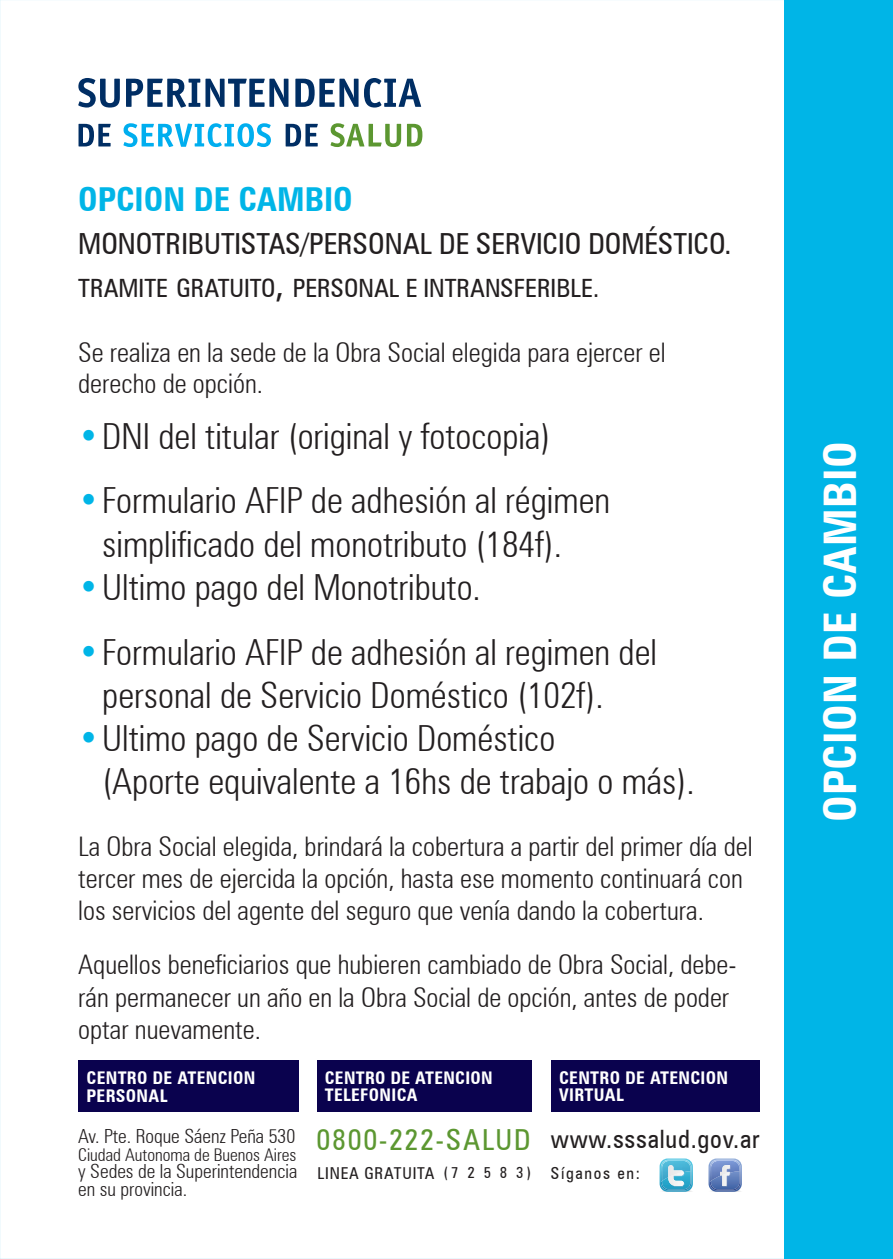
<style>
.page{position:relative;width:893px;height:1259px;background:#fff}
.page>*{position:absolute;margin:0;border:0;box-sizing:border-box;transform-origin:0 0}
.t1{font:700 condensed 45px "Zurich BT";letter-spacing:.01em;color:#fff}
.t2{font:300 condensed 36px "Zurich BT";color:#231f20}
.t3{font:700 condensed 33px "Zurich BT";color:#00b5e7}
.t4{font:condensed 29.1px "Zurich BT";color:#231f20}
.t5{font:condensed 29.1px "Zurich BT";letter-spacing:.06em;color:#5c9731}
.t6{font:300 condensed 27px/32.4px "Zurich BT";color:#231f20}
.t7{font:condensed 25.2px "Zurich BT";color:#231f20}
.t8{font:condensed 25.2px "Zurich BT";letter-spacing:.03em;color:#231f20}
.t9{font:300 condensed 19.5px/17.4px "Zurich BT";color:#231f20}
.t10{font:700 condensed 17.4px/17.4px "Zurich BT";letter-spacing:.02em;color:#fff}
.t11{font:300 condensed 17.4px "Zurich BT";color:#231f20}
.t12{font:condensed 16.5px "Zurich BT";letter-spacing:.05em;color:#231f20}
.t13{font:condensed 16.5px "Zurich BT";letter-spacing:.1em;color:#231f20}
.t14{font:condensed 15.6px "Zurich BT";letter-spacing:.575em;color:#231f20}
.s1{font-size:36px}
.s2{color:#00b5e7}
</style>
<div class="page">
<div style="left:551px;top:1060px;width:208px;height:51px;background:#0a024e"></div>
<div style="left:317px;top:1060px;width:214px;height:51px;background:#0a024e"></div>
<div style="left:78px;top:1060px;width:220px;height:52px;background:#0a024e"></div>
<svg style="left:79px;top:124px;width:32px;height:22px"></svg>
<svg style="left:123px;top:123px;width:148px;height:24px"></svg>
<svg style="left:286px;top:124px;width:32px;height:22px"></svg>
<svg style="left:331px;top:123px;width:70px;height:24px"></svg>
<svg style="left:407px;top:124px;width:15px;height:22px"></svg>
<svg style="left:78px;top:78px;width:42px;height:30px"></svg>
<svg style="left:126px;top:79px;width:162px;height:29px"></svg>
<svg style="left:295px;top:78px;width:126px;height:30px"></svg>
<img style="left:662px;top:1191px;width:30px;height:1px">
<svg style="left:660px;top:1158px;width:33px;height:33px"></svg>
<img style="left:661px;top:1181px;width:30px;height:9px">
<img style="left:661px;top:1159px;width:30px;height:22px">
<img style="left:711px;top:1191px;width:30px;height:1px">
<svg style="left:708px;top:1158px;width:34px;height:33px"></svg>
<img style="left:710px;top:1171px;width:30px;height:19px">
<div style="left:785px;top:0;width:108px;height:1259px;background:#00b5e7"></div>
<p class="t3" style="left:78px;top:179px;width:276px">OPCION DE CAMBIO</p>
<p class="t4" style="left:78px;top:226px;width:655px">MONOTRIBUTISTAS/PERSONAL DE SERVICIO DOMÉSTICO.</p>
<p class="t7" style="left:78px;top:273px;width:359px">TRAMITE GRATUITO<span class="s1">,</span> PERSONAL E INTRANS</p>
<p class="t7" style="left:514px;top:273px;width:87px">FERIBLE.</p>
<p class="t6" style="left:78px;top:336px;width:589px">Se realiza en la sede de la Obra Social elegida para ejercer el</p>
<p class="t6" style="left:78px;top:367px;width:186px">derecho de opción.</p>
<p class="t2" style="left:78px;top:414px;width:474px"><span class="s2">•</span> DNI del titular (original y fotocopia)</p>
<p class="t2" style="left:78px;top:479px;width:534px"><span class="s2">•</span>Formulario AFIP de adhesión al régimen</p>
<p class="t2" style="left:102px;top:522px;width:461px">simplificado del monotributo (184f).</p>
<p class="t2" style="left:78px;top:565px;width:404px"><span class="s2">•</span> Ultimo pago del Monotributo.</p>
<p class="t2" style="left:78px;top:630px;width:580px"><span class="s2">•</span> Formulario AFIP de adhesión al regimen del</p>
<p class="t2" style="left:102px;top:673px;width:503px">personal de Servicio Doméstico (102f).</p>
<p class="t2" style="left:78px;top:716px;width:479px"><span class="s2">•</span> Ultimo pago de Servicio Doméstico</p>
<p class="t2" style="left:102px;top:759px;width:594px">(Aporte equivalente a 16hs de trabajo o más).</p>
<p class="t6" style="left:78px;top:829px;width:676px">La Obra Social elegida, brindará la cobertura a partir del primer día del tercer mes de ejercida la opción, hasta ese momento continuará con los servicios del agente del seguro que venía dando la cobertura.</p>
<p class="t6" style="left:78px;top:948px;width:660px">Aquellos beneficiarios que hubieren cambiado de Obra Social, debe&shy;rán permanecer un año en la Obra Social de opción, antes de poder optar nuevamente.</p>
<p class="t10" style="left:87px;top:1069px;width:170px">CENTRO DE ATENCION<br>PERSONAL</p>
<p class="t9" style="left:78px;top:1127px;width:219px">Av. Pte. Roque Sáenz Peña 530</p>
<p class="t11" style="left:78px;top:1143px;width:220px">Ciudad Autonoma de Buenos Aires</p>
<p class="t9" style="left:78px;top:1162px;width:221px">y Sedes de la Superintendencia en su provincia.</p>
<p class="t10" style="left:325px;top:1068px;width:169px">CENTRO DE ATENCION<br>TELEFONICA</p>
<p class="t5" style="left:317px;top:1122px;width:215px">0800-222-SALUD</p>
<p class="t12" style="left:317px;top:1163px;width:119px">LINEA GRATUITA</p>
<p class="t14" style="left:444px;top:1163px;width:88px">(72583)</p>
<p class="t10" style="left:559px;top:1068px;width:171px">CENTRO DE ATENCION<br>VIRTUAL</p>
<p class="t8" style="left:551px;top:1123px;width:210px">www.sssalud.gov.ar</p>
<p class="t13" style="left:551px;top:1163px;width:91px">Síganos en:</p>
<p class="t1" style="left:813px;top:822px;width:383px;rotate:-90deg">OPCION DE CAMBIO</p>
</div>
